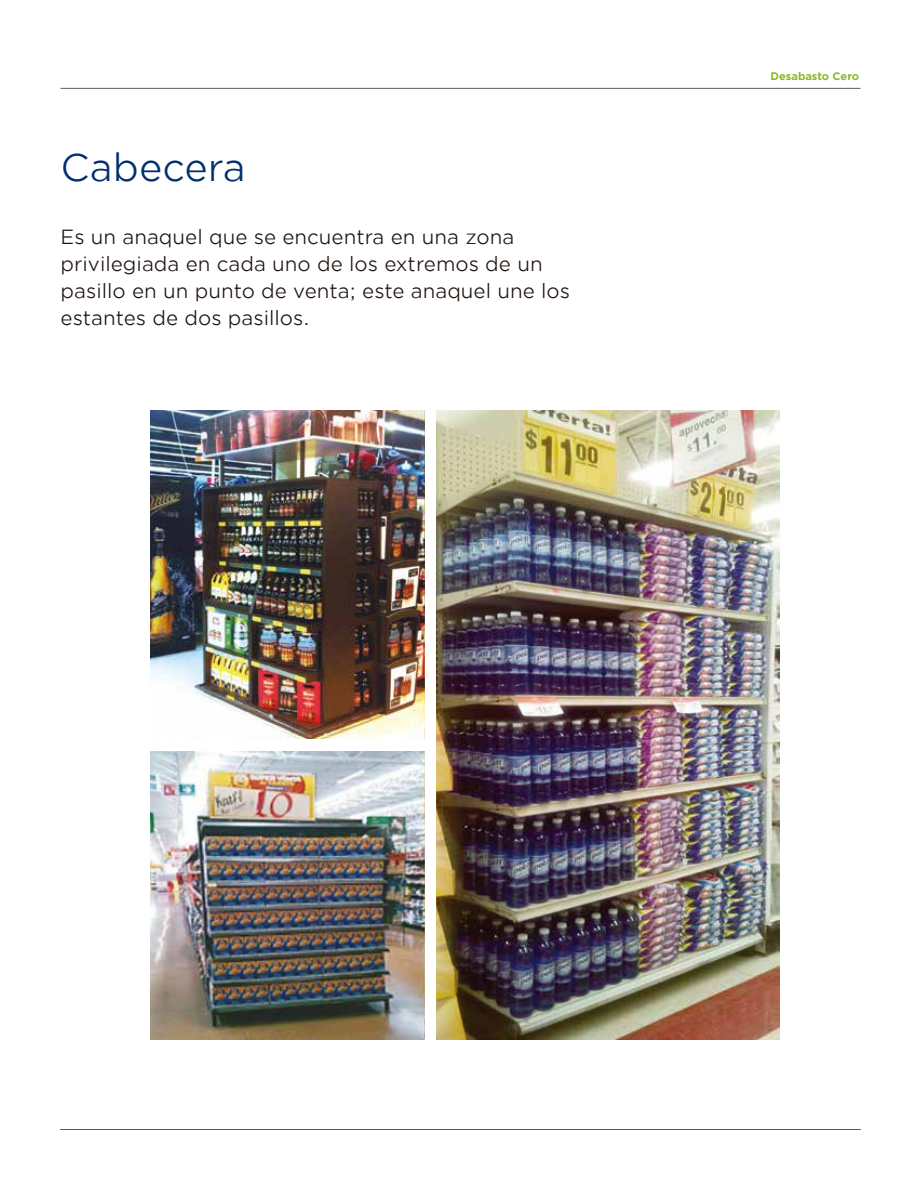
<style>
.page{position:relative;width:918px;height:1188px;background:#fff}
.page>*{position:absolute;margin:0;border:0;box-sizing:border-box;transform-origin:0 0}
.t1{font:37.5px "Gotham Office";color:#002e6e}
.t2{font:19.5px/27px "Gotham Office";color:#1f1410}
.t3{font:700 10.5px "Gotham Office";color:#86b81d}
</style>
<div class="page">
<img style="left:150px;top:410px;width:630px;height:629px">
<div style="left:425px;top:403px;width:10px;height:641px;background:#fff"></div>
<div style="left:107px;top:739px;width:321px;height:12px;background:#fff"></div>
<hr style="left:60px;top:1129px;width:800px;height:1px;background:#5c5b5f">
<hr style="left:61px;top:1129px;width:800px;height:1px;background:#5c5b5f">
<hr style="left:61px;top:88px;width:800px;height:1px;background:#5c5b5f">
<h1 class="t1" style="left:61px;top:142px;width:187px">Cabecera</h1>
<p class="t2" style="left:61px;top:223px;width:511px">Es un anaquel que se encuentra en una zona privilegiada en cada uno de los extremos de un pasillo en un punto de venta; este anaquel une los estantes de dos pasillos.</p>
<p class="t3" style="left:771px;top:68px;width:90px">Desabasto Cero</p>
</div>
